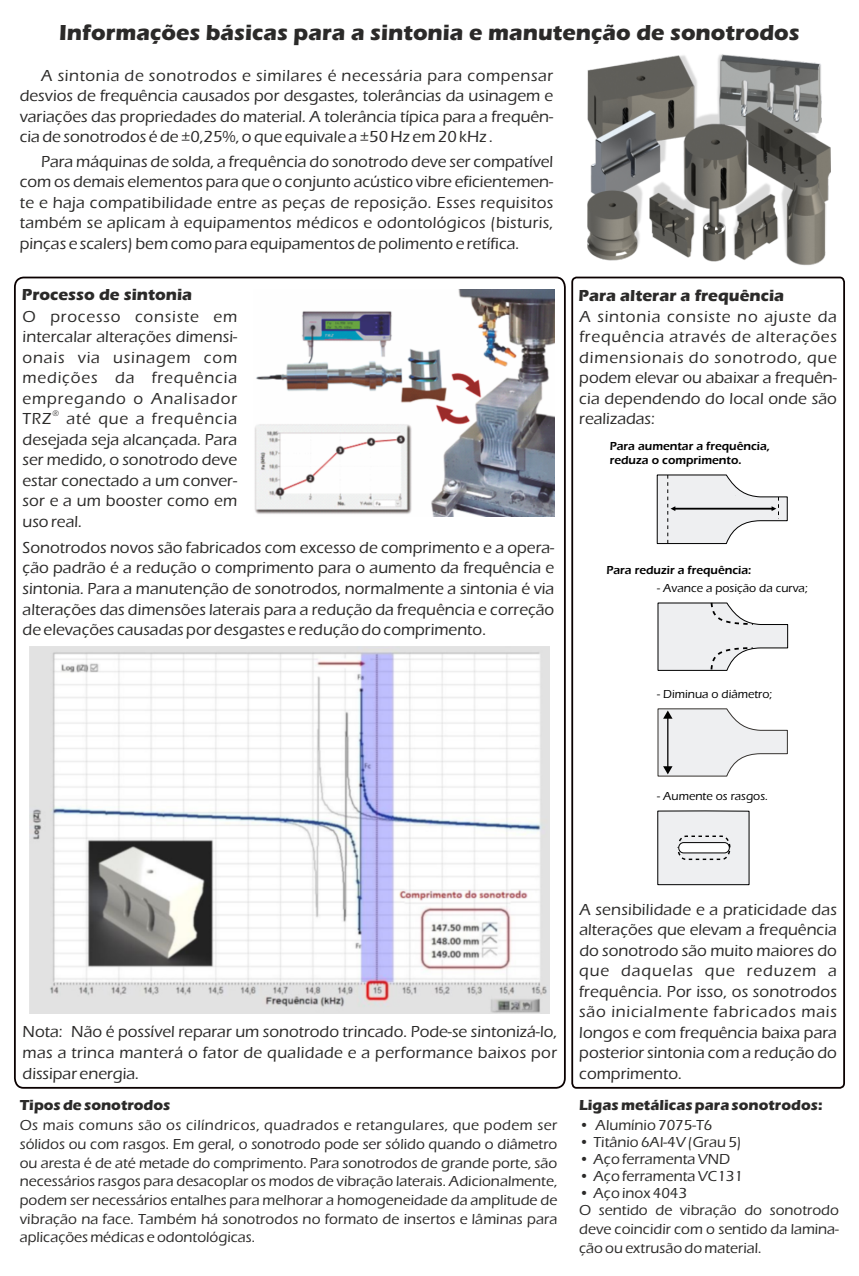
<style>
.page{position:relative;width:859px;height:1276px;background:#fff}
.page>*{position:absolute;margin:0;border:0;box-sizing:border-box;transform-origin:0 0}
.t1{font:700 22.5px "Eras ITC";color:#2b2a29}
.t2{font:500 16.5px/20.5px "Eras ITC";color:#2b2a29;text-align:justify}
.t3{font:700 16.5px "Eras ITC";color:#2b2a29}
.t4{font:500 15px/18.6px "Eras ITC";color:#2b2a29}
.t5{font:700 15px "Eras ITC";color:#2b2a29}
.t6{font:600 12px/13.6px "Eras ITC";color:#000}
.t7{font:500 12px "Eras ITC";color:#000}
.t8{font:500 8.25px "Eras ITC";color:#2b2a29}
.s1{font-weight:500;font-size:19.5px;color:#fff}
.s2{font-weight:300}
</style>
<div class="page">
<div style="left:571px;top:277px;width:274px;height:811px;border:2px solid #0a0000;border-radius:5px"></div>
<img style="left:254px;top:289px;width:300px;height:228px">
<img style="left:29px;top:646px;width:521px;height:367px">
<svg style="left:656px;top:474px;width:132px;height:70px"></svg>
<svg style="left:657px;top:810px;width:93px;height:75px;background:#dddee0"></svg>
<svg style="left:657px;top:602px;width:131px;height:69px"></svg>
<svg style="left:657px;top:708px;width:131px;height:69px"></svg>
<img style="left:588px;top:54px;width:242px;height:212px">
<h1 class="t1" style="left:59px;top:24px;width:742px">Informações básicas para a sintonia e manutenção de sonotrodos</h1>
<p class="t2" style="left:20px;top:67px;width:535px;text-indent:21px">A sintonia de sonotrodos e similares é necessária para compensar desvios de frequência causados por desgastes, tolerâncias da usinagem e variações das propriedades do material. A tolerância típica para a frequên&shy;cia de sonotrodos é de ±0,25%, o que equivale a ±50 Hz em 20 kHz .</p>
<p class="t2" style="left:20px;top:153px;width:535px;text-indent:21px">Para máquinas de solda, a frequência do sonotrodo deve ser compatível com os demais elementos para que o conjunto acústico vibre eficientemen&shy;te e haja compatibilidade entre as peças de reposição. Esses requisitos também se aplicam à equipamentos médicos e odontológicos (bisturis, pinças e scalers) bem como para equipamentos de polimento e retífica.</p>
<p class="t3" style="left:22px;top:289px;width:172px">Processo de sintonia</p>
<p class="t2" style="left:23px;top:308px;width:216px">O processo consiste em intercalar alterações dimensi&shy;onais via usinagem com medições da frequência empregando o Analisador</p>
<p class="t8" style="left:52px;top:410px;width:8px">®</p>
<p class="t2" style="left:23px;top:410px;width:216px">TRZ até que a frequência desejada seja alcançada. Para ser medido, o sonotrodo deve estar conectado a um conver&shy;sor e a um booster como em uso real.</p>
<p class="t2" style="left:23px;top:539px;width:533px">Sonotrodos novos são fabricados com excesso de comprimento e a opera&shy;ção padrão é a redução o comprimento para o aumento da frequência e sintonia. Para a manutenção de sonotrodos, normalmente a sintonia é via alterações das dimensões laterais para a redução da frequência e correção de elevações causadas por desgastes e redução do comprimento.</p>
<p class="t3" style="left:579px;top:289px;width:207px"><span class="s1">1</span>Para alterar a frequência</p>
<p class="t2" style="left:579px;top:308px;width:259px">A sintonia consiste no ajuste da frequência através de alterações dimensionais do sonotrodo, que podem elevar ou abaixar a frequên&shy;cia dependendo do local onde são realizadas:</p>
<p class="t6" style="left:610px;top:440px;width:162px">Para aumentar a frequência, reduza o comprimento.</p>
<p class="t6" style="left:606px;top:564px;width:147px">Para reduzir a frequência:</p>
<p class="t7" style="left:657px;top:583px;width:152px">- Avance a posição da curva;</p>
<p class="t7" style="left:657px;top:689px;width:117px">- Diminua o diâmetro;</p>
<p class="t7" style="left:657px;top:791px;width:112px">- Aumente os rasgos.</p>
<p class="t2" style="left:23px;top:1023px;width:536px">Nota: Não é possível reparar um sonotrodo trincado. Pode-se sintonizá-lo, mas a trinca manterá o fator de qualidade e a performance baixos por dissipar energia.</p>
<p class="t5" style="left:20px;top:1099px;width:152px">Tipos de sonotrodos</p>
<p class="t4" style="left:20px;top:1117px;width:539px;text-align:justify">Os mais comuns são os cilíndricos, quadrados e retangulares, que podem ser sólidos ou com rasgos. Em geral, o sonotrodo pode ser sólido quando o diâmetro ou aresta é de até metade do comprimento. Para sonotrodos de grande porte, são necessários rasgos para desacoplar os modos de vibração laterais. Adicionalmente, podem ser necessários entalhes para melhorar a homogeneidade da amplitude de vibração na face. Também há sonotrodos no formato de insertos e lâminas para aplicações médicas e odontológicas.</p>
<p class="t2" style="left:579px;top:900px;width:259px">A sensibilidade e a praticidade das alterações que elevam a frequência do sonotrodo são muito maiores do que daquelas que reduzem a frequência. Por isso, os sonotrodos são inicialmente fabricados mais longos e com frequência baixa para posterior sintonia com a redução do comprimento.</p>
<p class="t5" style="left:579px;top:1099px;width:245px">Ligas metálicas para sonotrodos:</p>
<p class="t4" style="left:579px;top:1117px;width:135px"><span class="s2">•</span> Alumínio 7075-T6</p>
<p class="t4" style="left:579px;top:1134px;width:164px"><span class="s2">•</span> Titânio 6Al-4V (Grau 5)</p>
<p class="t4" style="left:579px;top:1151px;width:153px"><span class="s2">•</span> Aço ferramenta VND</p>
<p class="t4" style="left:579px;top:1168px;width:165px"><span class="s2">•</span> Aço ferramenta VC131</p>
<p class="t4" style="left:579px;top:1186px;width:261px;line-height:17px"><span class="s2">•</span> Aço inox 4043<br>O sentido de vibração do sonotrodo</p>
<p class="t4" style="left:579px;top:1221px;width:261px">deve coincidir com o sentido da lamina&shy;ção ou extrusão do material.</p>
</div>
